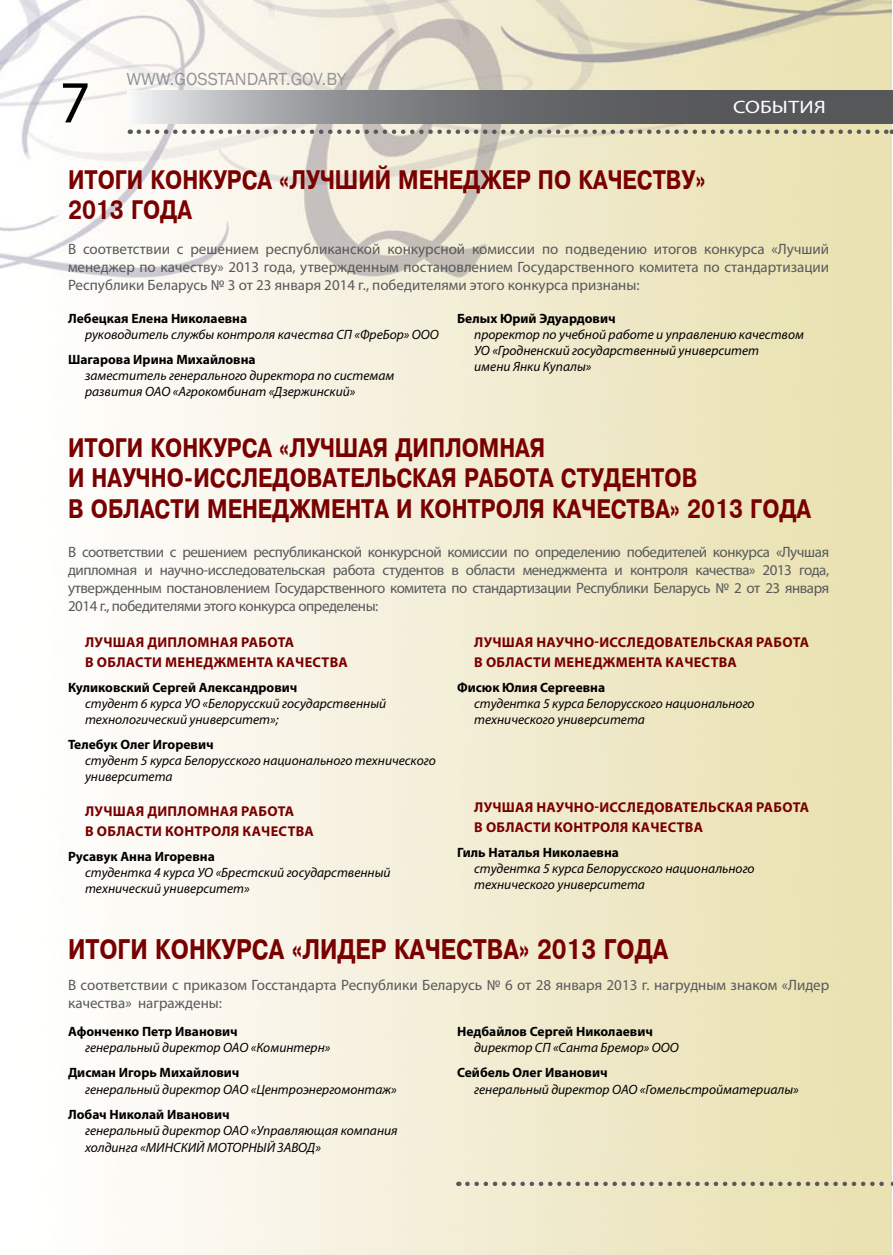
<style>
.page{position:relative;width:893px;height:1255px;background:#fff}
.page>*{position:absolute;margin:0;border:0;box-sizing:border-box;transform-origin:0 0}
.t1{font:60px "Myriad Pro";color:#000}
.t2{font:700 27px "Pragmatica";color:#790000;scale:.8 1}
.t3{font:700 25.5px/30.6px "Pragmatica";color:#790000;scale:.8 1}
.t4{font:18px "Franklin Gothic";color:#939598}
.t5{font:18px "Myriad Pro";letter-spacing:.01em;color:#fff;scale:1.2 1}
.t6{font:15px/18px "Myriad Pro";color:#58595b;text-align:justify}
.t7{font:700 14.25px "Myriad Pro";letter-spacing:.15em;color:#790000}
.t8{font:italic 13.5px/16.2px "Myriad Pro";color:#000}
.t9{font:700 13.5px "Myriad Pro";color:#000}
</style>
<div class="page">
<img style="left:0;top:0;width:892px;height:1254px">
<svg style="left:127px;top:91px;width:766px;height:33px;background:#7d7e80"></svg>
<svg style="left:139px;top:129px;width:754px;height:5px;background:#b7b4a4"></svg>
<svg style="left:467px;top:1181px;width:426px;height:4px;background:#bab59e"></svg>
<h1 class="t1" style="left:60px;top:65px;width:32px">7</h1>
<h3 class="t4" style="left:126px;top:67px;width:71px">WWW.GOSST</h3>
<h3 class="t4" style="left:225px;top:67px;width:122px">AN DART.GOV.BY</h3>
<h3 class="t3" style="left:68px;top:164px;width:798px">Итоги кон курса «Лучший мен еджер по качеству»<br>2013 года</h3>
<h3 class="t5" style="left:733px;top:96px;width:79px">СОБЫТИЯ</h3>
<p class="t6" style="left:68px;top:239px;width:763px">В соответствии с решением республиканской конкурсной комиссии по подведению итогов конкурса «Лучший менеджер по качеству» 2013 года, утвержденным постановлением Государственного комитета по стандартизации Республики Беларусь № 3 от 23 января 2014 г., победителями этого конкурса признаны:</p>
<p class="t9" style="left:68px;top:309px;width:181px">Лебецкая Елена Николаевна</p>
<p class="t8" style="left:85px;top:326px;width:355px">руководитель службы контроля качества СП «ФреБор» ООО</p>
<p class="t9" style="left:68px;top:350px;width:189px">Шагарова Ирина Михайловна</p>
<p class="t8" style="left:85px;top:367px;width:311px">заместитель генерального директора по системам развития ОАО «Агрокомбинат «Дзержинский»</p>
<p class="t9" style="left:457px;top:309px;width:160px">Белых Юрий Эдуардович</p>
<p class="t8" style="left:474px;top:326px;width:331px">проректор по учебной работе и управлению качеством<br>УО «Гродненский государственный университет<br>имени Янки Купалы»</p>
<h3 class="t3" style="left:68px;top:432px;width:930px">Итоги кон курса «Лучшая дипломная<br>и научн о-исследовательская работа студентов<br>в области мен еджмента и контроля качества» 2013 года</h3>
<p class="t6" style="left:68px;top:542px;width:763px">В соответствии с решением республиканской конкурсной комиссии по определению победителей конкурса «Лучшая дипломная и научно-исследовательская работа студентов в области менеджмента и контроля качества» 2013 года, утвержденным постановлением Государственного комитета по стандартизации Республики Беларусь № 2 от 23 января 2014 г., победителями этого конкурса определены:</p>
<p class="t7" style="left:85px;top:632px;width:74px">Луч шая дипломна</p>
<p class="t7" style="left:230px;top:632px;width:22px">я работа</p>
<p class="t7" style="left:85px;top:652px;width:22px">в области</p>
<p class="t7" style="left:165px;top:652px;width:11px">менед</p>
<p class="t7" style="left:214px;top:652px;width:23px">жмента</p>
<p class="t7" style="left:277px;top:652px;width:10px">качества</p>
<p class="t9" style="left:68px;top:678px;width:231px">Куликовский Сергей Александрович</p>
<p class="t8" style="left:85px;top:695px;width:303px">студент 6 курса УО «Белорусский государственный технологический университет»;</p>
<p class="t9" style="left:68px;top:735px;width:147px">Телебук Олег Игоревич</p>
<p class="t8" style="left:85px;top:752px;width:352px">студент 5 курса Белорусского национального технического университета</p>
<p class="t7" style="left:85px;top:802px;width:74px">Луч шая дипломна</p>
<p class="t7" style="left:230px;top:802px;width:22px">я работа</p>
<p class="t7" style="left:85px;top:822px;width:22px">в области</p>
<p class="t7" style="left:165px;top:822px;width:11px">контрол</p>
<p class="t7" style="left:231px;top:822px;width:22px">я качества</p>
<p class="t9" style="left:68px;top:847px;width:148px">Русавук Анна Игоревна</p>
<p class="t8" style="left:85px;top:864px;width:307px">студентка 4 курса УО «Брестский государственный технический университет»</p>
<p class="t7" style="left:474px;top:632px;width:73px">Луч шая научно</p>
<p class="t7" style="left:594px;top:632px;width:15px">-исследовательска</p>
<p class="t7" style="left:744px;top:632px;width:22px">я работа</p>
<p class="t7" style="left:474px;top:652px;width:22px">в области</p>
<p class="t7" style="left:554px;top:652px;width:11px">менед</p>
<p class="t7" style="left:603px;top:652px;width:23px">жмента</p>
<p class="t7" style="left:666px;top:652px;width:10px">качества</p>
<p class="t9" style="left:457px;top:678px;width:150px">Фисюк Юлия Сергеевна</p>
<p class="t8" style="left:474px;top:695px;width:282px">студентка 5 курса Белорусского национального технического университета</p>
<p class="t7" style="left:474px;top:797px;width:73px">Луч шая научно</p>
<p class="t7" style="left:594px;top:797px;width:15px">-исследовательска</p>
<p class="t7" style="left:744px;top:797px;width:22px">я работа</p>
<p class="t7" style="left:474px;top:818px;width:22px">в области</p>
<p class="t7" style="left:554px;top:818px;width:11px">контрол</p>
<p class="t7" style="left:620px;top:818px;width:22px">я качества</p>
<p class="t9" style="left:457px;top:843px;width:163px">Гиль Наталья Николаевна</p>
<p class="t8" style="left:474px;top:860px;width:282px">студентка 5 курса Белорусского национального технического университета</p>
<h2 class="t2" style="left:68px;top:933px;width:315px">Итоги кон курса «ЛИДЕР</h2>
<h2 class="t2" style="left:394px;top:933px;width:344px">качества» 2013 года</h2>
<p class="t6" style="left:68px;top:975px;width:763px">В соответствии с приказом Госстандарта Республики Беларусь № 6 от 28 января 2013 г. нагрудным знаком «Лидер качества» награждены:</p>
<p class="t9" style="left:68px;top:1022px;width:171px">Афонченко Петр Иванович</p>
<p class="t8" style="left:85px;top:1039px;width:247px">генеральный директор ОАО «Коминтерн»</p>
<p class="t9" style="left:68px;top:1063px;width:173px">Дисман Игорь Михайлович</p>
<p class="t8" style="left:85px;top:1080px;width:313px">генеральный директор ОАО «Центроэнергомонтаж»</p>
<p class="t9" style="left:68px;top:1105px;width:163px">Лобач Николай Иванович</p>
<p class="t8" style="left:85px;top:1122px;width:314px">генеральный директор ОАО «Управляющая компания холдинга «МИНСКИЙ МОТОРНЫЙ ЗАВОД»</p>
<p class="t9" style="left:457px;top:1022px;width:197px">Недбайлов Сергей Николаевич</p>
<p class="t8" style="left:474px;top:1039px;width:206px">директор СП «Санта Бремор» ООО</p>
<p class="t9" style="left:457px;top:1063px;width:152px">Сейбель Олег Иванович</p>
<p class="t8" style="left:474px;top:1080px;width:326px">генеральный директор ОАО «Гомельстройматериалы»</p>
</div>
